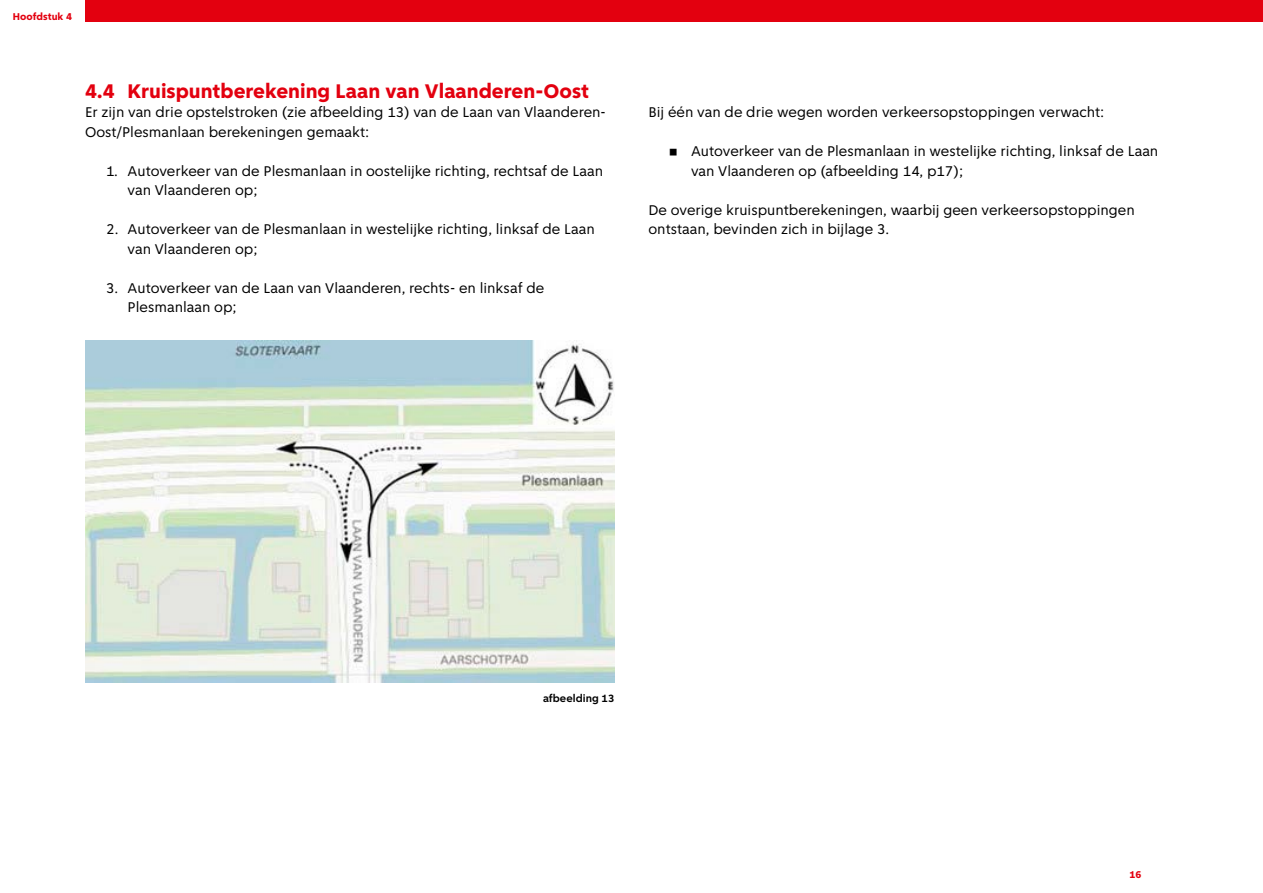
<style>
.page{position:relative;width:1263px;height:893px;background:#fff}
.page>*{position:absolute;margin:0;border:0;box-sizing:border-box;transform-origin:0 0}
.H3_-_Sub_heading{font:800 21px "Amsterdam Sans";color:#e3000f}
.Brood{font:15px/19.5px "Amsterdam Sans";color:#000}
.t1{font:700 11.25px "Amsterdam Sans";color:#000}
.t2{font:800 10.5px "Amsterdam Sans";color:#e3000f}
.s1{font-family:"ASD Formfont"}
</style>
<div class="page">
<div style="left:85px;top:0;width:1178px;height:21px;background:#e3000f"></div>
<img style="left:85px;top:340px;width:529px;height:343px">
<p class="t2" style="left:13px;top:10px;width:61px">Hoofdstuk 4</p>
<h3 class="H3_-_Sub_heading" style="left:85px;top:78px;width:506px">4.4 Kruispuntberekening Laan van Vlaanderen-Oost</h3>
<p class="Brood" style="left:85px;top:102px;width:522px">Er zijn van drie opstelstroken (zie afbeelding 13) van de Laan van Vlaanderen-<br>Oost/Plesmanlaan berekeningen gemaakt:</p>
<p class="Brood" style="left:128px;top:161px;width:477px;text-indent:-21px">1. Autoverkeer van de Plesmanlaan in oostelijke richting, rechtsaf de Laan van Vlaanderen op;</p>
<p class="Brood" style="left:128px;top:219px;width:469px;text-indent:-21px">2. Autoverkeer van de Plesmanlaan in westelijke richting, linksaf de Laan van Vlaanderen op;</p>
<p class="Brood" style="left:128px;top:278px;width:418px;text-indent:-21px">3. Autoverkeer van de Laan van Vlaanderen, rechts- en linksaf de<br>Plesmanlaan op;</p>
<p class="Brood" style="left:648px;top:102px;width:457px">Bij één van de drie wegen worden verkeersopstoppingen verwacht:</p>
<p class="Brood" style="left:691px;top:141px;width:469px;text-indent:-21px"><span class="s1">•</span> Autoverkeer van de Plesmanlaan in westelijke richting, linksaf de Laan van Vlaanderen op (afbeelding 14, p17);</p>
<p class="Brood" style="left:648px;top:200px;width:488px">De overige kruispuntberekeningen, waarbij geen verkeersopstoppingen ontstaan, bevinden zich in bijlage 3.</p>
<p class="t1" style="left:543px;top:692px;width:73px">afbeelding 13</p>
<p class="t2" style="left:1129px;top:868px;width:14px">16</p>
</div>
